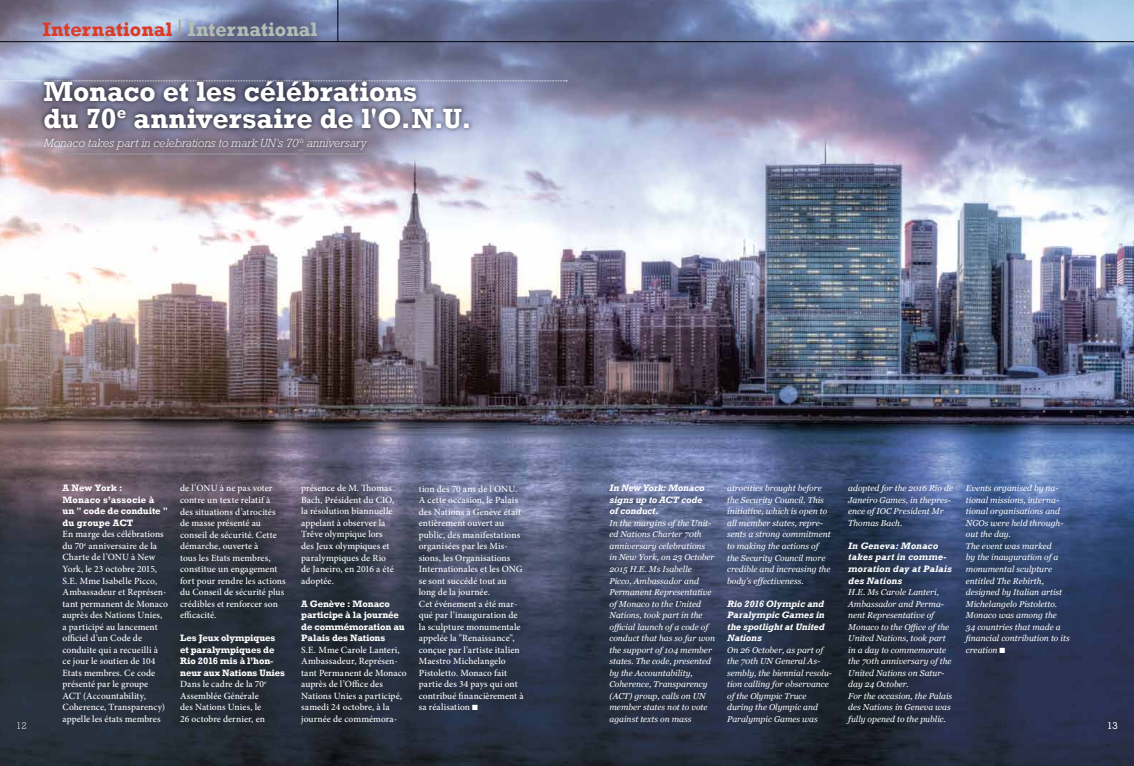
<style>
.page{position:relative;width:1134px;height:766px;background:#fff}
.page>*{position:absolute;margin:0;border:0;box-sizing:border-box;transform-origin:0 0}
.t1{font:700 28.5px/27px "Rockwell";letter-spacing:-.005em;color:#fff}
.t2{font:700 20px "Rockwell";color:#dd3b28}
.t3{font:italic 300 12px "Rockwell";color:#fff}
.t4{font:300 10px "Rockwell";color:#fff}
.t5{font:500 9.5px/11.5px "Minion Pro";letter-spacing:.005em;color:#fff}
.t6{font:700 9.5px/11.5px "Rockwell";letter-spacing:-.01em;color:#fff}
.t7{font:italic 700 9.5px/11.5px "Rockwell";color:#fff}
.t8{font:italic 8.5px/11.5px "Georgia";color:#fff}
.s1{font-family:"Limerick";font-weight:300;color:#af9e5d}
.s2{color:#b2bdb5}
</style>
<div class="page">
<img style="left:0;top:0;width:1134px;height:765px">
<hr style="left:0;top:41px;width:1134px;height:1px;background:#000">
<hr style="left:338px;top:0;width:1px;height:42px;background:#000">
<svg style="left:0;top:81px;width:567px;height:1px"></svg>
<div style="left:39px;top:76px;width:435px;height:57px;background:#000;opacity:.75"></div>
<div style="left:39px;top:133px;width:333px;height:27px;background:#000;opacity:.75"></div>
<hr style="left:43px;top:154px;width:255px;height:1px;background:#9c9e9f">
<hr style="left:303px;top:154px;width:64px;height:1px;background:#9c9e9f">
<h2 class="t2" style="left:43px;top:17px;width:277px">International <span class="s1">l</span> <span class="s2">International</span></h2>
<h1 class="t1" style="left:43px;top:77px;width:430px">Monaco et les célébrations<br>du 70<sup>e</sup> anniversaire de l'O.N.U.</h1>
<p class="t3" style="left:43px;top:136px;width:325px">Monaco takes part in celebrations to mark UN’s 70<sup>th</sup> anniversary</p>
<p class="t5" style="left:301px;top:482px;width:95px">présence de M. Thomas<br>Bach, Président du CIO, la résolution biannuelle appelant à observer la<br>Trêve olympique lors des Jeux olympiques et paralympiques de Rio de Janeiro, en 2016 a été adoptée.</p>
<p class="t6" style="left:301px;top:597px;width:105px">A Genève : Monaco participe à la journée de commémoration au<br>Palais des Nations</p>
<p class="t5" style="left:301px;top:643px;width:107px">S.E. Mme Carole Lanteri,<br>Ambassadeur, Représen&shy;tant Permanent de Monaco auprès de l’Office des<br>Nations Unies a participé, samedi 24 octobre, à la journée de commémora-</p>
<p class="t5" style="left:180px;top:482px;width:107px">de l’ONU à ne pas voter contre un texte relatif à<br>des situations d’atrocités de masse présenté au conseil de sécurité. Cette démarche, ouverte à<br>tous les Etats membres, constitue un engagement fort pour rendre les actions du Conseil de sécurité plus crédibles et renforcer son efficacité.</p>
<p class="t6" style="left:180px;top:632px;width:106px">Les Jeux olympiques et paralympiques de<br>Rio 2016 mis à l’hon&shy;neur aux Nations Unies</p>
<p class="t5" style="left:180px;top:678px;width:88px">Dans le cadre de la 70<sup>e<br></sup>Assemblée Générale des Nations Unies, le<br>26 octobre dernier, en</p>
<p class="t5" style="left:419px;top:482px;width:106px">tion des 70 ans de l'ONU.<br>A cette occasion, le Palais des Nations à Genève était entièrement ouvert au public, des manifestations organisées par les Mis&shy;sions, les Organisations<br>Internationales et les ONG se sont succédé tout au long de la journée.<br>Cet événement a été mar&shy;qué par l'inauguration de la sculpture monumentale appelée la "Renaissance", conçue par l'artiste italien<br>Maestro Michelangelo<br>Pistoletto. Monaco fait partie des 34 pays qui ont contribué financièrement à sa réalisation ■</p>
<p class="t7" style="left:609px;top:482px;width:96px">In New York: Monaco signs up to ACT code of conduct.</p>
<p class="t6" style="left:63px;top:482px;width:107px">A New York :<br>Monaco s’associe à un " code de conduite " du groupe ACT</p>
<p class="t5" style="left:63px;top:528px;width:107px">En marge des célébrations du 70<sup>e</sup> anniversaire de la<br>Charte de l’ONU à New<br>York, le 23 octobre 2015,<br>S.E. Mme Isabelle Picco,<br>Ambassadeur et Représen&shy;tant permanent de Monaco auprès des Nations Unies, a participé au lancement officiel d'un Code de conduite qui a recueilli à ce jour le soutien de 104<br>Etats membres. Ce code présenté par le groupe<br>ACT (Accountability,<br>Coherence, Transparency) appelle les états membres</p>
<p class="t8" style="left:848px;top:482px;width:106px">adopted for the 2016 Rio de<br>Janeiro Games, in thepres&shy;ence of IOC President Mr<br>Thomas Bach.</p>
<p class="t7" style="left:848px;top:540px;width:105px">In Geneva: Monaco takes part in comme&shy;moration day at Palais des Nations</p>
<p class="t8" style="left:848px;top:585px;width:106px">H.E. Ms Carole Lanteri,<br>Ambassador and Perma&shy;nent Representative of<br>Monaco to the Office of the<br>United Nations, took part in a day to commemorate the 70th anniversary of the<br>United Nations on Satur&shy;day 24 October.<br>For the occasion, the Palais des Nations in Geneva was fully opened to the public.</p>
<p class="t8" style="left:966px;top:482px;width:105px">Events organised by na&shy;tional missions, interna&shy;tional organisations and<br>NGOs were held through&shy;out the day.<br>The event was marked<br>by the inauguration of a monumental sculpture entitled The Rebirth, designed by Italian artist<br>Michelangelo Pistoletto.<br>Monaco was among the<br>34 countries that made a financial contribution to its creation ■</p>
<p class="t8" style="left:727px;top:482px;width:105px">atrocities brought before the Security Council. This initiative, which is open to all member states, repre&shy;sents a strong commitment to making the actions of the Security Council more credible and increasing the body’s effectiveness.</p>
<p class="t7" style="left:727px;top:597px;width:99px;text-align:justify">Rio 2016 Olympic and Paralympic Games in the spotlight at United Nations</p>
<p class="t8" style="left:727px;top:643px;width:106px">On 26 October, as part of the 70th UN General As&shy;sembly, the biennial resolu&shy;tion calling for observance of the Olympic Truce during the Olympic and<br>Paralympic Games was</p>
<p class="t8" style="left:609px;top:516px;width:107px">In the margins of the Unit&shy;ed Nations Charter 70th anniversary celebrations<br>in New York, on 23 October<br>2015 H.E. Ms Isabelle<br>Picco, Ambassador and<br>Permanent Representative of Monaco to the United<br>Nations, took part in the official launch of a code of conduct that has so far won the support of 104 member states. The code, presented by the Accountability,<br>Coherence, Transparency (ACT) group, calls on UN member states not to vote against texts on mass</p>
<p class="t4" style="left:16px;top:720px;width:12px">12</p>
<p class="t4" style="left:1107px;top:720px;width:12px">13</p>
</div>
